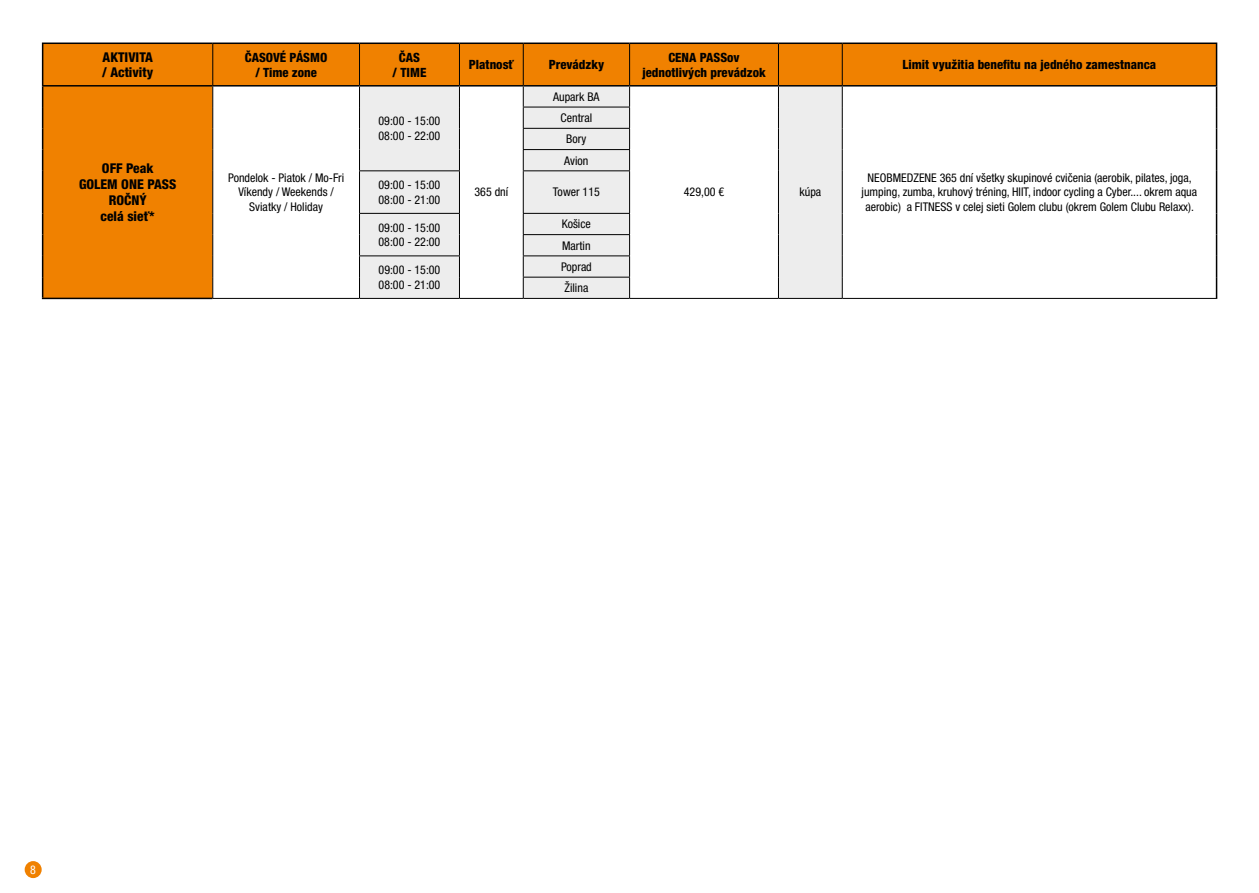
<style>
.page{position:relative;width:1259px;height:893px;background:#fff}
.page>*{position:absolute;margin:0;border:0;box-sizing:border-box;transform-origin:0 0}
.t1{font:800 condensed 13.5px/16.2px "Helvetica Neue LT Pro";color:#000}
.t2{font:800 condensed 12.75px/15px "Helvetica Neue LT Pro";color:#000;text-align:center}
.t3{font:condensed 12px/14.4px "Helvetica Neue LT Pro";color:#000}
.t4{font:condensed 12px "Helvetica Neue LT Pro";color:#fff}
</style>
<div class="page">
<div style="left:25px;top:861px;width:17px;height:17px;background:#f08100;border-radius:50%"></div>
<div style="left:43px;top:44px;width:1172px;height:254px;background:#f08100"></div>
<svg style="left:213px;top:87px;width:1002px;height:211px"></svg>
<svg style="left:360px;top:87px;width:482px;height:211px;fill:#ededed"></svg>
<hr style="left:212px;top:44px;width:1px;height:41px;background:#000">
<hr style="left:359px;top:44px;width:1px;height:41px;background:#000">
<hr style="left:459px;top:44px;width:1px;height:41px;background:#000">
<hr style="left:523px;top:44px;width:1px;height:41px;background:#000">
<hr style="left:629px;top:44px;width:1px;height:41px;background:#000">
<hr style="left:778px;top:44px;width:1px;height:41px;background:#000">
<hr style="left:842px;top:44px;width:1px;height:41px;background:#000">
<svg style="left:212px;top:87px;width:1px;height:84px"></svg>
<svg style="left:359px;top:87px;width:1px;height:83px"></svg>
<svg style="left:459px;top:87px;width:1px;height:83px"></svg>
<svg style="left:523px;top:87px;width:1px;height:83px"></svg>
<svg style="left:629px;top:87px;width:1px;height:83px"></svg>
<svg style="left:778px;top:87px;width:1px;height:84px"></svg>
<svg style="left:842px;top:87px;width:1px;height:84px"></svg>
<hr style="left:212px;top:171px;width:1px;height:42px;background:#000">
<hr style="left:359px;top:171px;width:1px;height:42px;background:#000">
<hr style="left:459px;top:171px;width:1px;height:42px;background:#000">
<hr style="left:523px;top:171px;width:1px;height:42px;background:#000">
<hr style="left:629px;top:171px;width:1px;height:42px;background:#000">
<hr style="left:778px;top:171px;width:1px;height:42px;background:#000">
<hr style="left:842px;top:171px;width:1px;height:42px;background:#000">
<svg style="left:212px;top:213px;width:1px;height:85px"></svg>
<svg style="left:359px;top:214px;width:1px;height:84px"></svg>
<svg style="left:459px;top:214px;width:1px;height:84px"></svg>
<svg style="left:523px;top:214px;width:1px;height:84px"></svg>
<svg style="left:629px;top:214px;width:1px;height:84px"></svg>
<svg style="left:778px;top:213px;width:1px;height:85px"></svg>
<svg style="left:842px;top:213px;width:1px;height:85px"></svg>
<hr style="left:42px;top:43px;width:171px;height:1px;background:#000">
<hr style="left:42px;top:44px;width:1px;height:41px;background:#000">
<hr style="left:213px;top:43px;width:146px;height:1px;background:#000">
<hr style="left:359px;top:43px;width:100px;height:1px;background:#000">
<hr style="left:459px;top:43px;width:64px;height:1px;background:#000">
<hr style="left:523px;top:43px;width:106px;height:1px;background:#000">
<hr style="left:629px;top:43px;width:149px;height:1px;background:#000">
<hr style="left:778px;top:43px;width:64px;height:1px;background:#000">
<hr style="left:842px;top:43px;width:375px;height:1px;background:#000">
<hr style="left:1215px;top:44px;width:2px;height:41px;background:#000">
<hr style="left:1215px;top:87px;width:2px;height:20px;background:#000">
<hr style="left:1215px;top:107px;width:2px;height:21px;background:#000">
<hr style="left:1215px;top:128px;width:2px;height:22px;background:#000">
<svg style="left:42px;top:87px;width:1px;height:84px"></svg>
<hr style="left:1215px;top:150px;width:2px;height:21px;background:#000">
<hr style="left:42px;top:171px;width:1px;height:42px;background:#000">
<hr style="left:1215px;top:171px;width:2px;height:42px;background:#000">
<hr style="left:1215px;top:213px;width:2px;height:22px;background:#000">
<hr style="left:1215px;top:235px;width:2px;height:21px;background:#000">
<hr style="left:1215px;top:256px;width:2px;height:21px;background:#000">
<svg style="left:42px;top:213px;width:1px;height:85px"></svg>
<hr style="left:1215px;top:277px;width:2px;height:21px;background:#000">
<hr style="left:42px;top:298px;width:170px;height:1px;background:#000">
<hr style="left:42px;top:85px;width:171px;height:2px;background:#000">
<hr style="left:213px;top:85px;width:146px;height:2px;background:#000">
<hr style="left:359px;top:85px;width:100px;height:2px;background:#000">
<hr style="left:459px;top:85px;width:64px;height:2px;background:#000">
<hr style="left:523px;top:85px;width:106px;height:2px;background:#000">
<hr style="left:629px;top:85px;width:149px;height:2px;background:#000">
<hr style="left:778px;top:85px;width:64px;height:2px;background:#000">
<hr style="left:842px;top:85px;width:375px;height:2px;background:#000">
<hr style="left:212px;top:298px;width:147px;height:1px;background:#000">
<hr style="left:459px;top:298px;width:64px;height:1px;background:#000">
<hr style="left:523px;top:107px;width:107px;height:1px;background:#000">
<hr style="left:523px;top:128px;width:107px;height:1px;background:#000">
<hr style="left:523px;top:149px;width:107px;height:1px;background:#000">
<hr style="left:359px;top:170px;width:101px;height:1px;background:#000">
<hr style="left:523px;top:170px;width:107px;height:1px;background:#000">
<hr style="left:359px;top:213px;width:101px;height:1px;background:#000">
<hr style="left:523px;top:213px;width:107px;height:1px;background:#000">
<hr style="left:523px;top:234px;width:107px;height:1px;background:#000">
<hr style="left:359px;top:255px;width:101px;height:1px;background:#000">
<hr style="left:523px;top:255px;width:107px;height:1px;background:#000">
<hr style="left:523px;top:277px;width:107px;height:1px;background:#000">
<hr style="left:523px;top:298px;width:106px;height:1px;background:#000">
<hr style="left:359px;top:298px;width:100px;height:1px;background:#000">
<hr style="left:629px;top:298px;width:149px;height:1px;background:#000">
<hr style="left:778px;top:298px;width:64px;height:1px;background:#000">
<hr style="left:842px;top:298px;width:375px;height:1px;background:#000">
<p class="t1" style="left:102px;top:49px;width:53px;line-height:15px">AKTIVITA / Activity</p>
<p class="t2" style="left:245px;top:49px;width:84px">ČASOVÉ PÁSMO / Time zone</p>
<p class="t2" style="left:392px;top:49px;width:35px">ČAS<br>/ TIME</p>
<p class="t2" style="left:469px;top:57px;width:46px">Platnosť</p>
<p class="t2" style="left:548px;top:57px;width:57px">Prevádzky</p>
<p class="t2" style="left:642px;top:49px;width:125px">CENA PASSov jednotlivých prevádzok</p>
<p class="t2" style="left:902px;top:57px;width:255px">Limit využitia benefitu na jedného zamestnanca</p>
<p class="t1" style="left:79px;top:159px;width:99px;text-align:center">OFF Peak<br>GOLEM ONE PASS<br>ROČNÝ<br>celá sieť*</p>
<p class="t3" style="left:228px;top:170px;width:118px;text-align:center">Pondelok - Piatok / Mo-Fri<br>Víkendy / Weekends /<br>Sviatky / Holiday</p>
<p class="t3" style="left:378px;top:114px;width:63px">09:00 - 15:00<br>08:00 - 22:00</p>
<p class="t3" style="left:553px;top:89px;width:48px">Aupark BA</p>
<p class="t3" style="left:560px;top:107px;width:33px;line-height:21.3px;text-align:center">Central<br>Bory<br>Avion</p>
<p class="t3" style="left:378px;top:178px;width:63px">09:00 - 15:00<br>08:00 - 21:00</p>
<p class="t3" style="left:553px;top:185px;width:48px">Tower 115</p>
<p class="t3" style="left:378px;top:220px;width:63px">09:00 - 15:00<br>08:00 - 22:00</p>
<p class="t3" style="left:562px;top:213px;width:30px;line-height:21.3px">Košice<br>Martin</p>
<p class="t3" style="left:378px;top:263px;width:63px">09:00 - 15:00<br>08:00 - 21:00</p>
<p class="t3" style="left:561px;top:256px;width:32px;line-height:21.3px">Poprad<br>Žilina</p>
<p class="t3" style="left:474px;top:185px;width:35px">365 dní</p>
<p class="t3" style="left:684px;top:185px;width:42px">429,00 €</p>
<p class="t3" style="left:799px;top:185px;width:23px">kúpa</p>
<p class="t3" style="left:861px;top:170px;width:337px;text-align:center">NEOBMEDZENE 365 dní všetky skupinové cvičenia (aerobik, pilates, joga, jumping, zumba, kruhový tréning, HIIT, indoor cycling a Cyber.... okrem aqua aerobic) a FITNESS v celej sieti Golem clubu (okrem Golem Clubu Relaxx).</p>
<p class="t4" style="left:30px;top:862px;width:7px">8</p>
</div>
